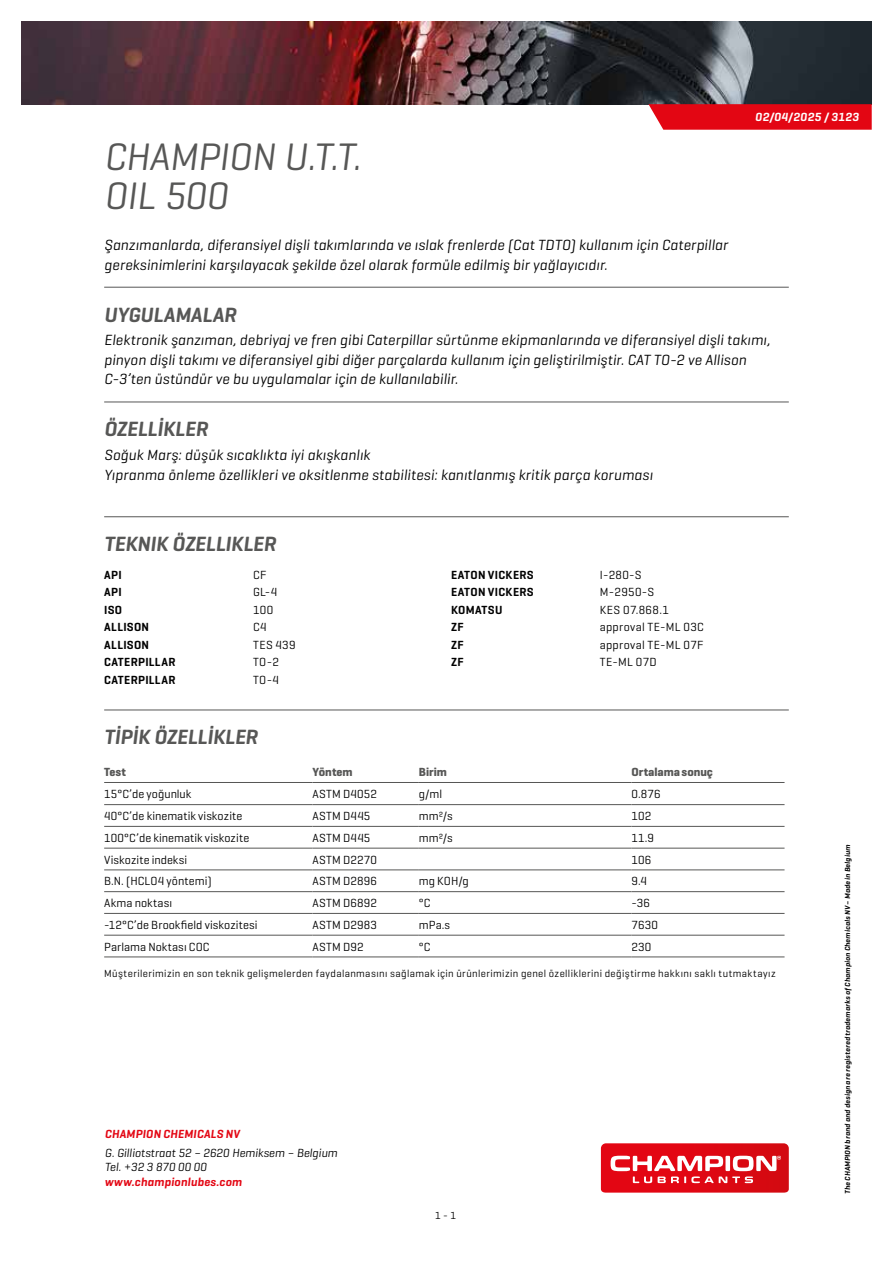
<style>
.page{position:relative;width:893px;height:1263px;background:#fff}
.page>*{position:absolute;margin:0;border:0;box-sizing:border-box;transform-origin:0 0}
.t1{font:italic 39px/39px "Geogrotesque";letter-spacing:-.005em;color:#575756}
.t2{font:italic 600 21px "Geogrotesque";letter-spacing:-.005em;color:#575756}
.t3{font:italic 15px/19.5px "Geogrotesque";letter-spacing:.01em;color:#000}
.t4{font:12px "Geogrotesque";letter-spacing:.015em;color:#000}
.t5{font:600 12px "Geogrotesque";letter-spacing:.025em;color:#000}
.t6{font:italic 12px/14.4px "Geogrotesque";color:#000}
.t7{font:italic 600 12px "Geogrotesque";letter-spacing:.015em;color:#e30613}
.t8{font:700 12px "Geogrotesque";letter-spacing:-.005em;color:#575756}
.t9{font:italic 600 12px "Geogrotesque";letter-spacing:.03em;color:#fff}
.t10{font:12px "Geogrotesque";letter-spacing:-.005em;color:#000}
.t11{font:10.5px "Geogrotesque";letter-spacing:.035em;color:#000}
.t12{font:italic 600 7.5px "Geogrotesque";letter-spacing:.025em;color:#000}
</style>
<div class="page">
<svg style="left:601px;top:1143px;width:188px;height:49px;background:#e43740"></svg>
<img style="left:21px;top:21px;width:851px;height:83px">
<svg style="left:648px;top:104px;width:224px;height:26px;background:#e3121e"></svg>
<hr style="left:104px;top:287px;width:685px;height:1px;background:#575756">
<hr style="left:104px;top:402px;width:685px;height:1px;background:#575756">
<hr style="left:104px;top:516px;width:685px;height:1px;background:#575756">
<hr style="left:104px;top:710px;width:685px;height:1px;background:#575756">
<hr style="left:104px;top:782px;width:209px;height:1px;background:#575756">
<hr style="left:313px;top:782px;width:106px;height:1px;background:#575756">
<hr style="left:419px;top:782px;width:212px;height:1px;background:#575756">
<hr style="left:631px;top:782px;width:153px;height:1px;background:#575756">
<hr style="left:104px;top:804px;width:209px;height:1px;background:#575756">
<hr style="left:313px;top:804px;width:106px;height:1px;background:#575756">
<hr style="left:419px;top:804px;width:212px;height:1px;background:#575756">
<hr style="left:631px;top:804px;width:153px;height:1px;background:#575756">
<hr style="left:104px;top:826px;width:209px;height:1px;background:#575756">
<hr style="left:313px;top:826px;width:106px;height:1px;background:#575756">
<hr style="left:419px;top:826px;width:212px;height:1px;background:#575756">
<hr style="left:631px;top:826px;width:153px;height:1px;background:#575756">
<hr style="left:104px;top:848px;width:209px;height:1px;background:#575756">
<hr style="left:313px;top:848px;width:106px;height:1px;background:#575756">
<hr style="left:419px;top:848px;width:212px;height:1px;background:#575756">
<hr style="left:631px;top:848px;width:153px;height:1px;background:#575756">
<hr style="left:104px;top:869px;width:209px;height:1px;background:#575756">
<hr style="left:313px;top:869px;width:106px;height:1px;background:#575756">
<hr style="left:419px;top:869px;width:212px;height:1px;background:#575756">
<hr style="left:631px;top:869px;width:153px;height:1px;background:#575756">
<hr style="left:104px;top:891px;width:209px;height:1px;background:#575756">
<hr style="left:313px;top:891px;width:106px;height:1px;background:#575756">
<hr style="left:419px;top:891px;width:212px;height:1px;background:#575756">
<hr style="left:631px;top:891px;width:153px;height:1px;background:#575756">
<hr style="left:104px;top:913px;width:209px;height:1px;background:#575756">
<hr style="left:313px;top:913px;width:106px;height:1px;background:#575756">
<hr style="left:419px;top:913px;width:212px;height:1px;background:#575756">
<hr style="left:631px;top:913px;width:153px;height:1px;background:#575756">
<hr style="left:104px;top:935px;width:209px;height:1px;background:#575756">
<hr style="left:313px;top:935px;width:106px;height:1px;background:#575756">
<hr style="left:419px;top:935px;width:212px;height:1px;background:#575756">
<hr style="left:631px;top:935px;width:153px;height:1px;background:#575756">
<hr style="left:104px;top:956px;width:209px;height:1px;background:#575756">
<hr style="left:313px;top:956px;width:106px;height:1px;background:#575756">
<hr style="left:419px;top:956px;width:212px;height:1px;background:#575756">
<hr style="left:631px;top:956px;width:153px;height:1px;background:#575756">
<p class="t9" style="left:755px;top:110px;width:105px">02/04/2025 / 3123</p>
<h1 class="t1" style="left:104px;top:136px;width:258px">CHAMPION U.T.T.<br>OIL 500</h1>
<p class="t3" style="left:104px;top:235px;width:625px">Şanzımanlarda, diferansiyel dişli takımlarında ve ıslak frenlerde (Cat TDTO) kullanım için Caterpillar gereksinimlerini karşılayacak şekilde özel olarak formüle edilmiş bir yağlayıcıdır.</p>
<h2 class="t2" style="left:104px;top:301px;width:134px">UYGULAMALAR</h2>
<p class="t3" style="left:104px;top:330px;width:668px">Elektronik şanzıman, debriyaj ve fren gibi Caterpillar sürtünme ekipmanlarında ve diferansiyel dişli takımı, pinyon dişli takımı ve diferansiyel gibi diğer parçalarda kullanım için geliştirilmiştir. CAT TO-2 ve Allison<br>C-3’ten üstündür ve bu uygulamalar için de kullanılabilir.</p>
<h2 class="t2" style="left:104px;top:416px;width:105px">ÖZELLİKLER</h2>
<p class="t3" style="left:104px;top:445px;width:550px">Soğuk Marş: düşük sıcaklıkta iyi akışkanlık<br>Yıpranma önleme özellikleri ve oksitlenme stabilitesi: kanıtlanmış kritik parça koruması</p>
<h2 class="t2" style="left:104px;top:531px;width:173px">TEKNIK ÖZELLIKLER</h2>
<p class="t5" style="left:104px;top:567px;width:19px">API</p>
<p class="t4" style="left:253px;top:567px;width:15px">CF</p>
<p class="t5" style="left:104px;top:585px;width:19px">API</p>
<p class="t4" style="left:253px;top:585px;width:26px">GL-4</p>
<p class="t5" style="left:104px;top:602px;width:19px">ISO</p>
<p class="t4" style="left:253px;top:602px;width:22px">100</p>
<p class="t5" style="left:104px;top:620px;width:46px">ALLISON</p>
<p class="t4" style="left:253px;top:620px;width:15px">C4</p>
<p class="t5" style="left:104px;top:637px;width:46px">ALLISON</p>
<p class="t4" style="left:253px;top:637px;width:44px">TES 439</p>
<p class="t5" style="left:104px;top:655px;width:73px">CATERPILLAR</p>
<p class="t4" style="left:253px;top:655px;width:27px">TO-2</p>
<p class="t5" style="left:104px;top:672px;width:73px">CATERPILLAR</p>
<p class="t4" style="left:253px;top:672px;width:28px">TO-4</p>
<p class="t5" style="left:451px;top:567px;width:84px">EATON VICKERS</p>
<p class="t4" style="left:600px;top:567px;width:43px">I-280-S</p>
<p class="t5" style="left:451px;top:585px;width:84px">EATON VICKERS</p>
<p class="t4" style="left:600px;top:585px;width:56px">M-2950-S</p>
<p class="t5" style="left:451px;top:602px;width:53px">KOMATSU</p>
<p class="t4" style="left:600px;top:602px;width:70px">KES 07.868.1</p>
<p class="t5" style="left:451px;top:620px;width:14px">ZF</p>
<p class="t4" style="left:600px;top:620px;width:105px">approval TE-ML 03C</p>
<p class="t5" style="left:451px;top:637px;width:14px">ZF</p>
<p class="t4" style="left:600px;top:637px;width:105px">approval TE-ML 07F</p>
<p class="t5" style="left:451px;top:655px;width:14px">ZF</p>
<p class="t4" style="left:600px;top:655px;width:58px">TE-ML 07D</p>
<h2 class="t2" style="left:104px;top:724px;width:155px">TİPİK ÖZELLİKLER</h2>
<p class="t8" style="left:104px;top:764px;width:23px">Test</p>
<p class="t8" style="left:313px;top:764px;width:42px">Yöntem</p>
<p class="t8" style="left:419px;top:764px;width:29px">Birim</p>
<p class="t8" style="left:631px;top:764px;width:83px">Ortalama sonuç</p>
<p class="t10" style="left:104px;top:787px;width:89px">15°C’de yoğunluk</p>
<p class="t4" style="left:313px;top:787px;width:66px">ASTM D4052</p>
<p class="t4" style="left:419px;top:787px;width:25px">g/ml</p>
<p class="t4" style="left:631px;top:787px;width:31px">0.876</p>
<p class="t4" style="left:104px;top:808px;width:140px">40°C’de kinematik viskozite</p>
<p class="t4" style="left:313px;top:808px;width:59px">ASTM D445</p>
<p class="t4" style="left:419px;top:808px;width:35px">mm²/s</p>
<p class="t4" style="left:631px;top:808px;width:21px">102</p>
<p class="t4" style="left:104px;top:830px;width:147px">100°C’de kinematik viskozite</p>
<p class="t4" style="left:313px;top:830px;width:59px">ASTM D445</p>
<p class="t4" style="left:419px;top:830px;width:35px">mm²/s</p>
<p class="t4" style="left:631px;top:830px;width:24px">11.9</p>
<p class="t4" style="left:104px;top:852px;width:84px">Viskozite indeksi</p>
<p class="t4" style="left:313px;top:852px;width:66px">ASTM D2270</p>
<p class="t4" style="left:631px;top:852px;width:21px">106</p>
<p class="t4" style="left:104px;top:874px;width:109px">B.N. (HCLO4 yöntemi)</p>
<p class="t4" style="left:313px;top:874px;width:66px">ASTM D2896</p>
<p class="t4" style="left:419px;top:874px;width:52px">mg KOH/g</p>
<p class="t4" style="left:631px;top:874px;width:17px">9.4</p>
<p class="t4" style="left:104px;top:895px;width:69px">Akma noktası</p>
<p class="t4" style="left:313px;top:895px;width:66px">ASTM D6892</p>
<p class="t4" style="left:419px;top:895px;width:13px">°C</p>
<p class="t4" style="left:631px;top:895px;width:20px">-36</p>
<p class="t4" style="left:104px;top:917px;width:155px">-12°C’de Brookfield viskozitesi</p>
<p class="t4" style="left:313px;top:917px;width:66px">ASTM D2983</p>
<p class="t4" style="left:419px;top:917px;width:33px">mPa.s</p>
<p class="t4" style="left:631px;top:917px;width:28px">7630</p>
<p class="t4" style="left:104px;top:939px;width:107px">Parlama Noktası COC</p>
<p class="t4" style="left:313px;top:939px;width:53px">ASTM D92</p>
<p class="t4" style="left:419px;top:939px;width:13px">°C</p>
<p class="t4" style="left:631px;top:939px;width:21px">230</p>
<p class="t11" style="left:104px;top:966px;width:673px">Müşterilerimizin en son teknik gelişmelerden faydalanmasını sağlamak için ürünlerimizin genel özelliklerini değiştirme hakkını saklı tutmaktayız</p>
<p class="t7" style="left:105px;top:1126px;width:136px">CHAMPION CHEMICALS NV</p>
<p class="t6" style="left:105px;top:1145px;width:234px">G. Gilliotstraat 52 – 2620 Hemiksem – Belgium<br>Tel. +32 3 870 00 00</p>
<p class="t7" style="left:105px;top:1174px;width:139px">www.championlubes.com</p>
<p class="t11" style="left:435px;top:1209px;width:23px">1 - 1</p>
<p class="t12" style="left:843px;top:1194px;width:351px;rotate:-90deg">The CHAMPION brand and design are registered trademarks of Champion Chemicals NV – Made in Belgium</p>
</div>
